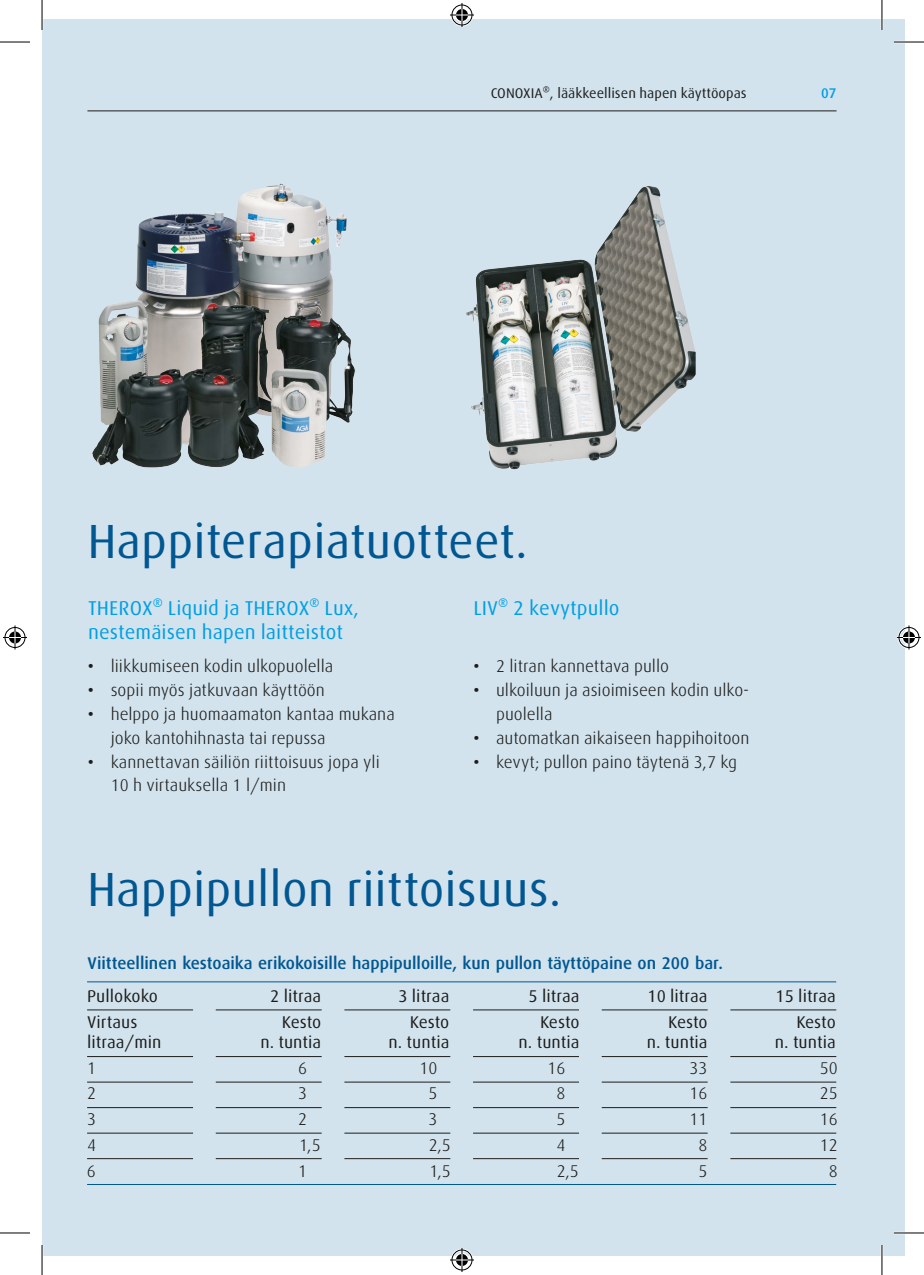
<style>
.page{position:relative;width:924px;height:1275px;background:#fff}
.page>*{position:absolute;margin:0;border:0;box-sizing:border-box;transform-origin:0 0}
.t1{font:48px "Linde Dax Global";color:#005791}
.t2{font:20px/23.8px "Linde Dax Global";color:#009fe3}
.t3{font:300 17px/23.8px "Linde Dax Global";color:#1d1d1b}
.t4{font:17px "Linde Dax Global";color:#1d1d1b}
.t5{font:500 17px "Linde Dax Global";color:#005791}
.t6{font:14px "Linde Dax Global";color:#1d1d1b}
.t7{font:500 14px "Linde Dax Global";color:#009fe3}
.s1{font-weight:500}
</style>
<div class="page">
<div style="left:42px;top:19px;width:862px;height:1236px;background:#d2e3ee"></div>
<hr style="left:87px;top:110px;width:749px;height:1px;background:#1d1d1b">
<img style="left:466px;top:186px;width:216px;height:283px">
<hr style="left:87px;top:1009px;width:106px;height:1px;background:#1d1d1b">
<hr style="left:216px;top:1009px;width:105px;height:1px;background:#1d1d1b">
<hr style="left:344px;top:1009px;width:106px;height:1px;background:#1d1d1b">
<hr style="left:473px;top:1009px;width:105px;height:1px;background:#1d1d1b">
<hr style="left:601px;top:1009px;width:106px;height:1px;background:#1d1d1b">
<hr style="left:730px;top:1009px;width:105px;height:1px;background:#1d1d1b">
<hr style="left:87px;top:981px;width:748px;height:1px;background:#005791">
<hr style="left:87px;top:1056px;width:106px;height:1px;background:#1d1d1b">
<hr style="left:216px;top:1056px;width:105px;height:1px;background:#1d1d1b">
<hr style="left:344px;top:1056px;width:106px;height:1px;background:#1d1d1b">
<hr style="left:473px;top:1056px;width:105px;height:1px;background:#1d1d1b">
<hr style="left:601px;top:1056px;width:106px;height:1px;background:#1d1d1b">
<hr style="left:730px;top:1056px;width:105px;height:1px;background:#1d1d1b">
<hr style="left:87px;top:1081px;width:106px;height:1px;background:#1d1d1b">
<hr style="left:216px;top:1081px;width:105px;height:1px;background:#1d1d1b">
<hr style="left:344px;top:1081px;width:106px;height:1px;background:#1d1d1b">
<hr style="left:473px;top:1081px;width:105px;height:1px;background:#1d1d1b">
<hr style="left:601px;top:1081px;width:106px;height:1px;background:#1d1d1b">
<hr style="left:730px;top:1081px;width:105px;height:1px;background:#1d1d1b">
<hr style="left:87px;top:1107px;width:106px;height:1px;background:#1d1d1b">
<hr style="left:216px;top:1107px;width:105px;height:1px;background:#1d1d1b">
<hr style="left:344px;top:1107px;width:106px;height:1px;background:#1d1d1b">
<hr style="left:473px;top:1107px;width:105px;height:1px;background:#1d1d1b">
<hr style="left:601px;top:1107px;width:106px;height:1px;background:#1d1d1b">
<hr style="left:730px;top:1107px;width:105px;height:1px;background:#1d1d1b">
<hr style="left:87px;top:1132px;width:106px;height:1px;background:#1d1d1b">
<hr style="left:216px;top:1132px;width:105px;height:1px;background:#1d1d1b">
<hr style="left:344px;top:1132px;width:106px;height:1px;background:#1d1d1b">
<hr style="left:473px;top:1132px;width:105px;height:1px;background:#1d1d1b">
<hr style="left:601px;top:1132px;width:106px;height:1px;background:#1d1d1b">
<hr style="left:730px;top:1132px;width:105px;height:1px;background:#1d1d1b">
<hr style="left:87px;top:1158px;width:106px;height:1px;background:#1d1d1b">
<hr style="left:216px;top:1158px;width:105px;height:1px;background:#1d1d1b">
<hr style="left:344px;top:1158px;width:106px;height:1px;background:#1d1d1b">
<hr style="left:473px;top:1158px;width:105px;height:1px;background:#1d1d1b">
<hr style="left:601px;top:1158px;width:106px;height:1px;background:#1d1d1b">
<hr style="left:730px;top:1158px;width:105px;height:1px;background:#1d1d1b">
<hr style="left:87px;top:1184px;width:748px;height:1px;background:#005791">
<hr style="left:893px;top:41px;width:30px;height:2px;background:#fff">
<hr style="left:893px;top:1231px;width:30px;height:3px;background:#fff">
<hr style="left:880px;top:0;width:2px;height:30px;background:#fff">
<hr style="left:880px;top:1245px;width:2px;height:30px;background:#fff">
<hr style="left:0;top:42px;width:30px;height:1px;background:#000">
<hr style="left:893px;top:42px;width:30px;height:1px;background:#000">
<hr style="left:0;top:1232px;width:30px;height:1px;background:#000">
<hr style="left:893px;top:1232px;width:30px;height:1px;background:#000">
<hr style="left:42px;top:0;width:1px;height:30px;background:#000">
<hr style="left:42px;top:1245px;width:1px;height:30px;background:#000">
<hr style="left:881px;top:0;width:1px;height:30px;background:#000">
<hr style="left:881px;top:1245px;width:1px;height:30px;background:#000">
<svg style="left:450px;top:3px;width:24px;height:24px"></svg>
<svg style="left:450px;top:1248px;width:24px;height:24px"></svg>
<svg style="left:3px;top:625px;width:24px;height:24px"></svg>
<svg style="left:897px;top:625px;width:23px;height:24px"></svg>
<img style="left:136px;top:184px;width:197px;height:116px">
<img style="left:93px;top:300px;width:262px;height:168px">
<p class="t6" style="left:490px;top:85px;width:257px">CONOXIA®, lääkkeellisen hapen käyttöopas</p>
<p class="t7" style="left:820px;top:85px;width:17px">07</p>
<h1 class="t1" style="left:87px;top:513px;width:441px">Happiterapiatuotteet.</h1>
<p class="t2" style="left:88px;top:596px;width:272px">THEROX® Liquid ja THEROX® Lux, nestemäisen hapen laitteistot</p>
<p class="t3" style="left:88px;top:654px;width:247px"><span class="s1">•</span> liikkumiseen kodin ulkopuolella</p>
<p class="t3" style="left:88px;top:678px;width:238px"><span class="s1">•</span> sopii myös jatkuvaan käyttöön</p>
<p class="t3" style="left:111px;top:702px;width:285px;text-indent:-23px"><span class="s1">•</span> helppo ja huomaamaton kantaa mukana joko kantohihnasta tai repussa</p>
<p class="t3" style="left:111px;top:750px;width:270px;text-indent:-23px"><span class="s1">•</span> kannettavan säiliön riittoisuus jopa yli<br>10 h virtauksella 1 l/min</p>
<p class="t2" style="left:473px;top:596px;width:148px">LIV® 2 kevytpullo</p>
<p class="t3" style="left:473px;top:654px;width:197px"><span class="s1">•</span> 2 litran kannettava pullo</p>
<p class="t3" style="left:496px;top:678px;width:252px;text-indent:-23px"><span class="s1">•</span> ulkoiluun ja asioimiseen kodin ulko&shy;puolella</p>
<p class="t3" style="left:473px;top:726px;width:277px"><span class="s1">•</span> automatkan aikaiseen happihoitoon</p>
<p class="t3" style="left:473px;top:750px;width:265px"><span class="s1">•</span> kevyt; pullon paino täytenä 3,7 kg</p>
<h1 class="t1" style="left:87px;top:861px;width:476px">Happipullon riittoisuus.</h1>
<p class="t5" style="left:88px;top:953px;width:636px">Viitteellinen kestoaika erikokoisille happipulloille, kun pullon täyttöpaine on 200 bar.</p>
<p class="t4" style="left:87px;top:986px;width:72px">Pullokoko</p>
<p class="t4" style="left:270px;top:986px;width:52px">2 litraa</p>
<p class="t4" style="left:398px;top:986px;width:52px">3 litraa</p>
<p class="t4" style="left:528px;top:986px;width:53px">5 litraa</p>
<p class="t4" style="left:647px;top:986px;width:62px">10 litraa</p>
<p class="t4" style="left:775px;top:986px;width:62px">15 litraa</p>
<p class="t4" style="left:87px;top:1012px;width:52px">Virtaus</p>
<p class="t4" style="left:282px;top:1012px;width:41px">Kesto</p>
<p class="t4" style="left:410px;top:1012px;width:41px">Kesto</p>
<p class="t4" style="left:540px;top:1012px;width:41px">Kesto</p>
<p class="t4" style="left:668px;top:1012px;width:41px">Kesto</p>
<p class="t4" style="left:796px;top:1012px;width:41px">Kesto</p>
<p class="t4" style="left:87px;top:1032px;width:76px">litraa/min</p>
<p class="t4" style="left:260px;top:1032px;width:62px">n. tuntia</p>
<p class="t4" style="left:388px;top:1032px;width:62px">n. tuntia</p>
<p class="t4" style="left:518px;top:1032px;width:62px">n. tuntia</p>
<p class="t4" style="left:646px;top:1032px;width:62px">n. tuntia</p>
<p class="t4" style="left:774px;top:1032px;width:62px">n. tuntia</p>
<p class="t3" style="left:87px;top:1056px;width:11px">1</p>
<p class="t3" style="left:298px;top:1056px;width:11px">6</p>
<p class="t3" style="left:419px;top:1056px;width:20px">10</p>
<p class="t3" style="left:547px;top:1056px;width:20px">16</p>
<p class="t3" style="left:689px;top:1056px;width:20px">33</p>
<p class="t3" style="left:819px;top:1056px;width:20px">50</p>
<p class="t3" style="left:87px;top:1081px;width:11px">2</p>
<p class="t3" style="left:298px;top:1081px;width:11px">3</p>
<p class="t3" style="left:428px;top:1081px;width:11px">5</p>
<p class="t3" style="left:556px;top:1081px;width:11px">8</p>
<p class="t3" style="left:689px;top:1081px;width:20px">16</p>
<p class="t3" style="left:819px;top:1081px;width:20px">25</p>
<p class="t3" style="left:87px;top:1107px;width:11px">3</p>
<p class="t3" style="left:298px;top:1107px;width:11px">2</p>
<p class="t3" style="left:428px;top:1107px;width:11px">3</p>
<p class="t3" style="left:556px;top:1107px;width:11px">5</p>
<p class="t3" style="left:689px;top:1107px;width:20px">11</p>
<p class="t3" style="left:819px;top:1107px;width:20px">16</p>
<p class="t3" style="left:87px;top:1133px;width:11px">4</p>
<p class="t3" style="left:299px;top:1133px;width:23px">1,5</p>
<p class="t3" style="left:428px;top:1133px;width:24px">2,5</p>
<p class="t3" style="left:556px;top:1133px;width:11px">4</p>
<p class="t3" style="left:698px;top:1133px;width:11px">8</p>
<p class="t3" style="left:819px;top:1133px;width:20px">12</p>
<p class="t3" style="left:87px;top:1158px;width:11px">6</p>
<p class="t3" style="left:298px;top:1158px;width:11px">1</p>
<p class="t3" style="left:429px;top:1158px;width:23px">1,5</p>
<p class="t3" style="left:556px;top:1158px;width:24px">2,5</p>
<p class="t3" style="left:698px;top:1158px;width:11px">5</p>
<p class="t3" style="left:828px;top:1158px;width:11px">8</p>
</div>
